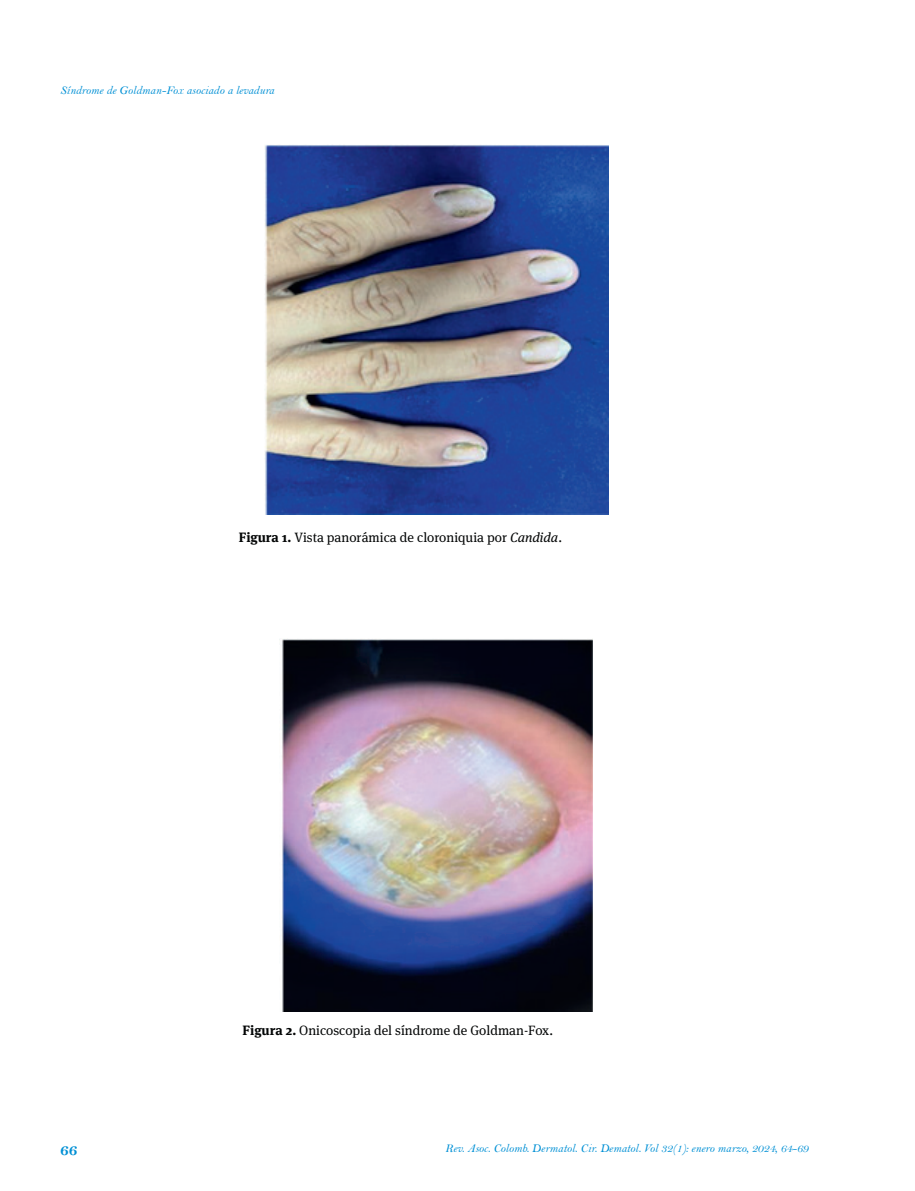
<style>
.page{position:relative;width:915px;height:1191px;background:#fff}
.page>*{position:absolute;margin:0;border:0;box-sizing:border-box;transform-origin:0 0}
.t1{font:16.5px "Bell MT Bold";color:#0090d5}
.t2{font:13.5px "Meta Serif OT";color:#030505}
.t3{font:12px "Bell MT Italic";color:#0090d5}
.s1{font-weight:700}
.s2{font-style:italic}
</style>
<div class="page">
<img style="left:264px;top:144px;width:344px;height:371px">
<img style="left:279px;top:639px;width:313px;height:372px">
<p class="t3" style="left:60px;top:83px;width:216px">Síndrome de Goldman-Fox asociado a levadura</p>
<p class="t2" style="left:239px;top:529px;width:325px"><span class="s1">Figura 1.</span> Vista panorámica de cloroniquia por <span class="s2">Candida</span>.</p>
<h1 class="t1" style="left:60px;top:1140px;width:19px">66</h1>
<p class="t2" style="left:242px;top:1022px;width:312px"><span class="s1">Figura 2.</span> Onicoscopia del síndrome de Goldman-Fox.</p>
<p class="t3" style="left:445px;top:1141px;width:365px">Rev. Asoc. Colomb. Dermatol. Cir. Dematol. Vol 32(1): enero marzo, 2024, 64-69</p>
</div>
